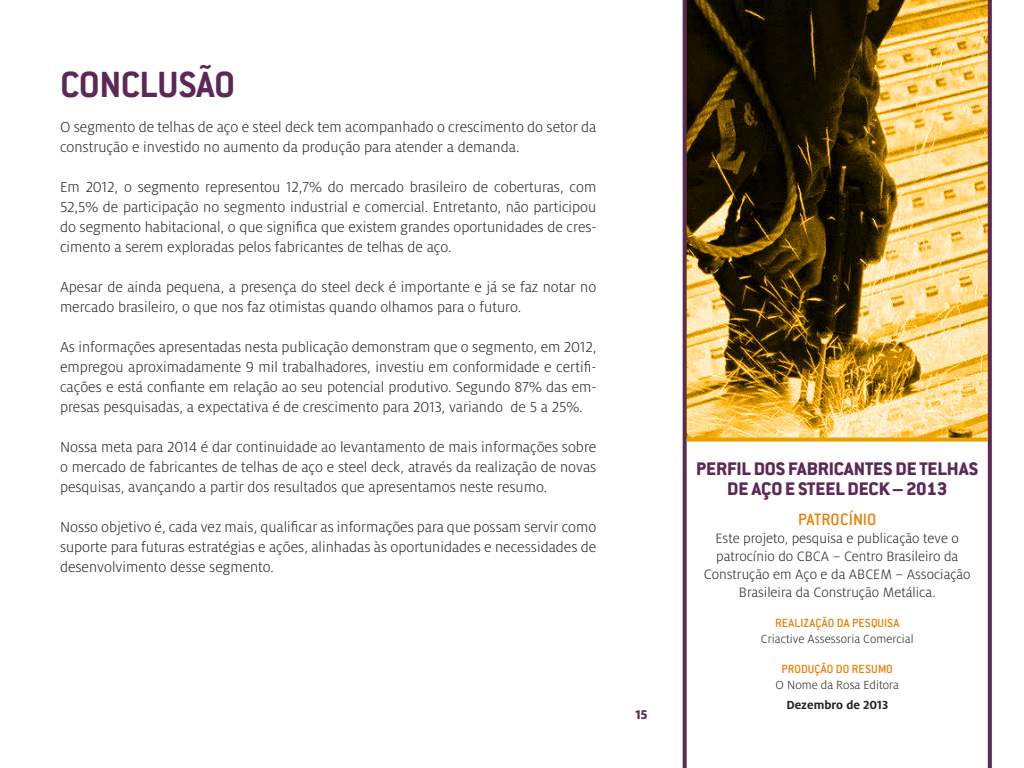
<style>
.page{position:relative;width:1024px;height:768px;background:#fff}
.page>*{position:absolute;margin:0;border:0;box-sizing:border-box;transform-origin:0 0}
.t1{font:700 40px "Conduit ITC";letter-spacing:-.01em;color:#5c2957}
.t2{font:700 20px/20px "Conduit ITC Extra";letter-spacing:-.005em;color:#5c2957;text-align:center}
.t3{font:18px "Conduit ITC Medium";color:#e87d00}
.t4{font:300 16px/20px "Milo OT";color:#262626;text-align:justify}
.t5{font:300 15px/18px "Milo OT";color:#262626;text-align:center}
.t6{font:800 14px "Milo OT";color:#5c2957}
.t7{font:300 13px "Milo OT";color:#262626}
.t8{font:13px "Conduit ITC Medium";letter-spacing:.015em;color:#e87d00}
.t9{font:700 13px "Milo OT";color:#262626}
</style>
<div class="page">
<svg style="left:988px;top:0;width:4px;height:768px;background:#62305d"></svg>
<svg style="left:683px;top:0;width:4px;height:768px;background:#633550"></svg>
<svg style="left:687px;top:0;width:301px;height:438px;background:#917536"></svg>
<svg style="left:687px;top:438px;width:301px;height:4px"></svg>
<h1 class="t1" style="left:60px;top:61px;width:177px">CONCLUSÃO</h1>
<p class="t4" style="left:60px;top:117px;width:538px">O segmento de telhas de aço e steel deck tem acompanhado o crescimento do setor da construção e investido no aumento da produção para atender a demanda.</p>
<p class="t4" style="left:60px;top:177px;width:538px">Em 2012, o segmento representou 12,7% do mercado brasileiro de coberturas, com 52,5% de participação no segmento industrial e comercial. Entretanto, não participou do segmento habitacional, o que significa que existem grandes oportunidades de cres&shy;cimento a serem exploradas pelos fabricantes de telhas de aço.</p>
<p class="t4" style="left:60px;top:277px;width:538px">Apesar de ainda pequena, a presença do steel deck é importante e já se faz notar no mercado brasileiro, o que nos faz otimistas quando olhamos para o futuro.</p>
<p class="t4" style="left:60px;top:337px;width:538px">As informações apresentadas nesta publicação demonstram que o segmento, em 2012, empregou aproximadamente 9 mil trabalhadores, investiu em conformidade e certifi&shy;cações e está confiante em relação ao seu potencial produtivo. Segundo 87% das em&shy;presas pesquisadas, a expectativa é de crescimento para 2013, variando de 5 a 25%.</p>
<p class="t4" style="left:60px;top:437px;width:538px">Nossa meta para 2014 é dar continuidade ao levantamento de mais informações sobre o mercado de fabricantes de telhas de aço e steel deck, através da realização de novas pesquisas, avançando a partir dos resultados que apresentamos neste resumo.</p>
<p class="t4" style="left:60px;top:517px;width:538px">Nosso objetivo é, cada vez mais, qualificar as informações para que possam servir como suporte para futuras estratégias e ações, alinhadas às oportunidades e necessidades de desenvolvimento desse segmento.</p>
<p class="t6" style="left:636px;top:707px;width:13px">15</p>
<p class="t2" style="left:696px;top:459px;width:283px">PERFIL DOS FABRICANTES DE TELHAS<br>DE AÇO E STEEL DECK – 2013</p>
<p class="t3" style="left:798px;top:509px;width:79px">PATROCÍNIO</p>
<p class="t5" style="left:704px;top:530px;width:268px">Este projeto, pesquisa e publicação teve o patrocínio do CBCA – Centro Brasileiro da Construção em Aço e da ABCEM – Associação Brasileira da Construção Metálica.</p>
<p class="t8" style="left:775px;top:615px;width:126px">REALIZAÇÃO DA PESQUISA</p>
<p class="t7" style="left:761px;top:632px;width:154px">Criactive Assessoria Comercial</p>
<p class="t8" style="left:782px;top:661px;width:113px">PRODUÇÃO DO RESUMO</p>
<p class="t7" style="left:776px;top:678px;width:125px">O Nome da Rosa Editora</p>
<p class="t9" style="left:786px;top:697px;width:103px">Dezembro de 2013</p>
</div>
